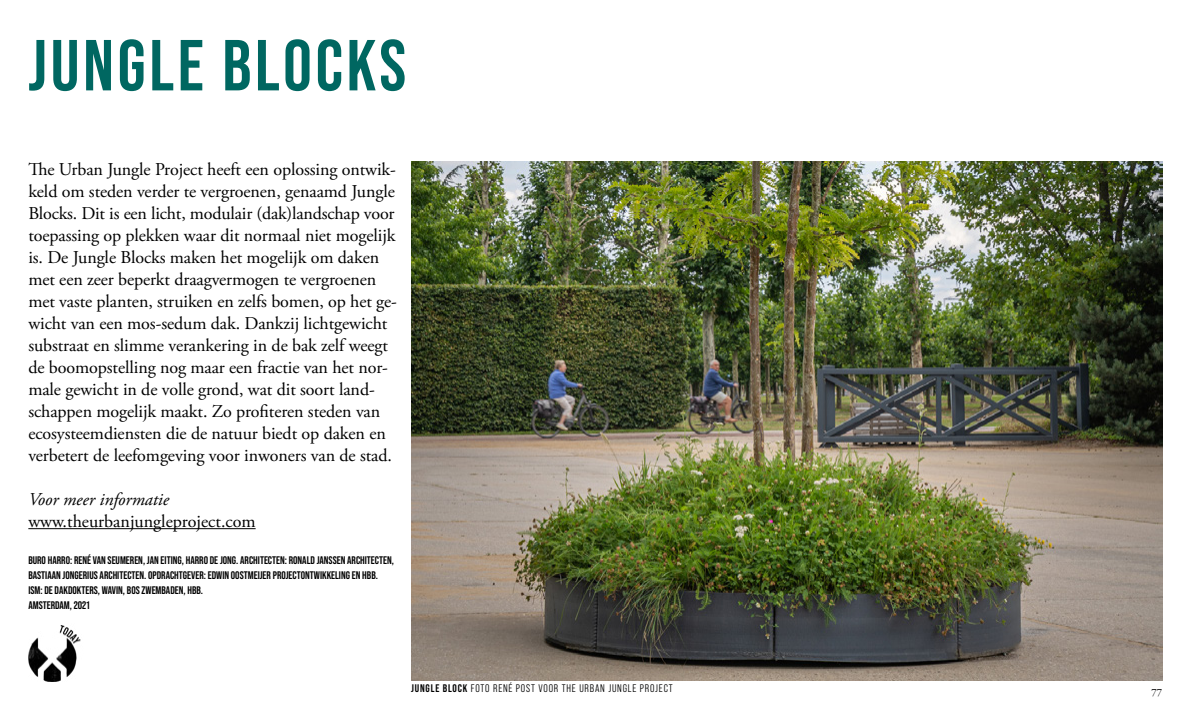
<style>
.page{position:relative;width:1191px;height:709px;background:#fff}
.page>*{position:absolute;margin:0;border:0;box-sizing:border-box;transform-origin:0 0}
.t1{font:700 72px "Bebas Neue Pro";letter-spacing:.05em;color:#006761}
.t2{font:18px/22px "Adobe Garamond Pro";letter-spacing:-.005em;color:#000}
.t3{font:italic 18px "Adobe Garamond Pro";color:#000}
.t4{font:700 11px/15px "Bebas Neue Pro";color:#000}
.t5{font:11px "Bebas Neue Pro Middle";letter-spacing:.075em;color:#000}
.t6{font:11px "Garamond Premr Pro";color:#000}
.s1{font-family:"Bebas Neue Pro";font-weight:700}
</style>
<div class="page">
<img style="left:411px;top:162px;width:751px;height:518px">
<hr style="left:28px;top:528px;width:228px;height:1px;background:#000">
<img style="left:28px;top:625px;width:53px;height:56px">
<h1 class="t1" style="left:28px;top:24px;width:379px">JUNGLE BLOCKS</h1>
<p class="t2" style="left:28px;top:159px;width:370px">The Urban Jungle Project heeft een oplossing ontwik&shy;keld om steden verder te vergroenen, genaamd Jungle Blocks. Dit is een licht, modulair (dak)landschap voor toepassing op plekken waar dit normaal niet mogelijk is. De Jungle Blocks maken het mogelijk om daken met een zeer beperkt draagvermogen te vergroenen met vaste planten, struiken en zelfs bomen, op het ge&shy;wicht van een mos-sedum dak. Dankzij lichtgewicht substraat en slimme verankering in de bak zelf weegt de boomopstelling nog maar een fractie van het nor&shy;male gewicht in de volle grond, wat dit soort land&shy;schappen mogelijk maakt. Zo profiteren steden van ecosysteemdiensten die de natuur biedt op daken en verbetert de leefomgeving voor inwoners van de stad.</p>
<p class="t3" style="left:28px;top:488px;width:142px">Voor meer informatie</p>
<p class="t2" style="left:28px;top:510px;width:229px">www.theurbanjungleproject.com</p>
<p class="t4" style="left:28px;top:552px;width:367px">BURO HARRO: RENÉ VAN SEUMEREN, JAN EITING, HARRO DE JONG. ARCHITECTEN: RONALD JANSSEN ARCHITECTEN, BASTIAAN JONGERIUS ARCHITECTEN. OPDRACHTGEVER: EDWIN OOSTMEIJER PROJECTONTWIKKELING EN HBB.<br>ISM: DE DAKDOKTERS, WAVIN, BOS ZWEMBADEN, HBB.<br>AMSTERDAM, 2021</p>
<p class="t5" style="left:411px;top:681px;width:263px"><span class="s1">JUNGLE BLOCK</span> FOTO RENÉ POST VOOR THE URBAN JUNGLE PROJECT</p>
<p class="t6" style="left:1151px;top:686px;width:12px">77</p>
</div>
